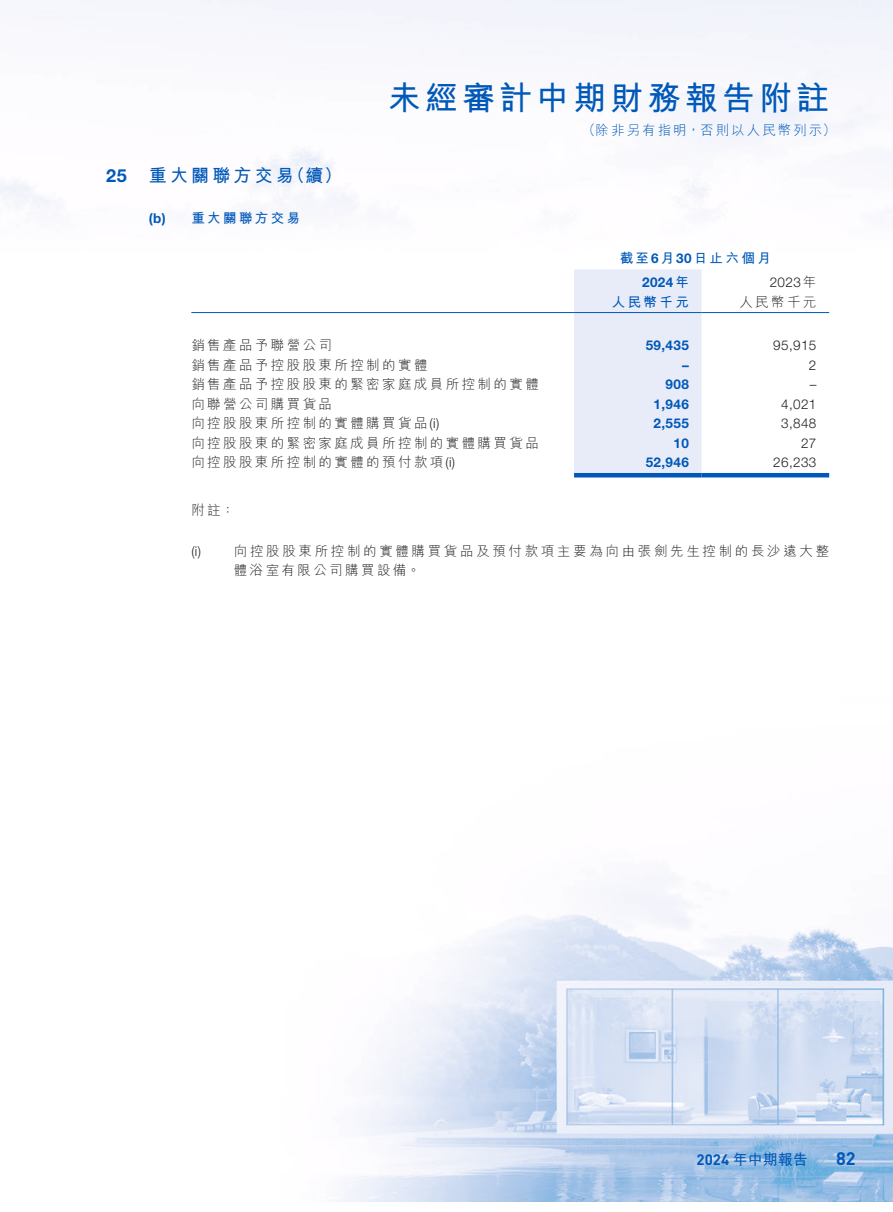
<style>
.page{position:relative;width:893px;height:1212px;background:#fff}
.page>*{position:absolute;margin:0;border:0;box-sizing:border-box;transform-origin:0 0}
.t1{font:700 33px "M Hei HK";letter-spacing:.125em;color:#0058b8}
._01_Heading_1{font:700 18px "M Hei HK";letter-spacing:.18em;color:#0058b8}
.t2{font:700 18px "DIN";color:#0058b8}
._01_Heading_1-2{font:700 18px "Helvetica Neue LT Std";color:#0058b8}
.t3{font:700 15px "M Hei HK";color:#0058b8}
._50_Table_Body{font:300 13.5px "M Hei HK";letter-spacing:.18em;color:#231f20}
._00_Body_text{font:300 13.5px "M Hei HK";letter-spacing:.195em;color:#231f20}
._50_Table_Body-2{font:700 13.5px "Helvetica Neue LT Std";letter-spacing:.03em;color:#0058b8}
._50_Table_Body-3{font:300 13.5px "Helvetica Neue LT Std";letter-spacing:.03em;color:#231f20}
.t4{font:300 13.5px "M Hei HK";letter-spacing:.15em;color:#0058b8}
._50_Table_Body-4{font:700 13.5px "M Hei HK";letter-spacing:.18em;color:#0058b8}
._02_Heading_2{font:700 13.5px "M Hei HK";letter-spacing:.18em;color:#0058b8}
._02_Heading_2-2{font:700 13.5px "Helvetica Neue LT Std";color:#0058b8}
._00_Body_text-2{font:300 13.5px "Helvetica Neue LT Std";color:#231f20}
.s1{font-family:"Helvetica Neue LT Std"}
.s2{font-family:"M Hei HK"}
.s3{font-family:"DIN"}
</style>
<div class="page">
<img style="left:0;top:0;width:893px;height:1201px">
<div style="left:574px;top:269px;width:128px;height:204px;background:#e8ecf8"></div>
<hr style="left:191px;top:312px;width:383px;height:1px;background:#0058b8">
<hr style="left:574px;top:312px;width:128px;height:1px;background:#0058b8">
<hr style="left:702px;top:312px;width:127px;height:1px;background:#0058b8">
<hr style="left:574px;top:473px;width:128px;height:4px;background:#0058b8">
<hr style="left:702px;top:473px;width:127px;height:4px;background:#0058b8">
<p class="_01_Heading_1-2" style="left:106px;top:164px;width:22px">25</p>
<h1 class="t1" style="left:388px;top:73px;width:443px">未經審計中期財務報告附註</h1>
<p class="_01_Heading_1" style="left:149px;top:162px;width:147px">重大關聯方交易</p>
<p class="_01_Heading_1" style="left:287px;top:162px;width:57px">（續(</p>
<p class="_02_Heading_2-2" style="left:149px;top:209px;width:18px">b( )</p>
<p class="_02_Heading_2" style="left:191px;top:208px;width:110px">重大關聯方交易</p>
<p class="_50_Table_Body" style="left:191px;top:338px;width:142px">銷售產品予聯營公司</p>
<p class="_50_Table_Body" style="left:191px;top:358px;width:238px">銷售產品予控股股東所控制的實體</p>
<p class="_50_Table_Body" style="left:191px;top:377px;width:349px">銷售產品予控股股東的緊密家庭成員所控制的實體</p>
<p class="_50_Table_Body" style="left:191px;top:397px;width:142px">向聯營公司購買貨品</p>
<p class="_50_Table_Body" style="left:191px;top:416px;width:249px">向控股股東所控制的實體購買貨品 <span class="s1">(i(</span></p>
<p class="_50_Table_Body" style="left:191px;top:436px;width:349px">向控股股東的緊密家庭成員所控制的實體購買貨品</p>
<p class="t4" style="left:582px;top:123px;width:255px">（除非另有指明，否則以人民幣列示(</p>
<p class="_50_Table_Body-4" style="left:620px;top:249px;width:153px">截至<span class="s1">6</span>月<span class="s1">30</span>日止六個月</p>
<p class="_50_Table_Body-2" style="left:642px;top:274px;width:48px">2024<span class="s2">年</span></p>
<p class="_50_Table_Body-3" style="left:770px;top:274px;width:48px">2023 <span class="s2">年</span></p>
<p class="_50_Table_Body-4" style="left:612px;top:292px;width:79px">人民幣千元</p>
<p class="_50_Table_Body" style="left:739px;top:295px;width:79px">人民幣千元</p>
<p class="_50_Table_Body-2" style="left:646px;top:337px;width:45px">59,435</p>
<p class="_50_Table_Body-3" style="left:773px;top:337px;width:45px">95,915</p>
<p class="_50_Table_Body-2" style="left:682px;top:357px;width:8px">–</p>
<p class="_50_Table_Body-3" style="left:809px;top:357px;width:9px">2</p>
<p class="_50_Table_Body-2" style="left:666px;top:376px;width:25px">908</p>
<p class="_50_Table_Body-3" style="left:810px;top:376px;width:8px">–</p>
<p class="_50_Table_Body-2" style="left:654px;top:396px;width:37px">1,946</p>
<p class="_50_Table_Body-3" style="left:781px;top:396px;width:37px">4,021</p>
<p class="_50_Table_Body-2" style="left:654px;top:415px;width:37px">2,555</p>
<p class="_50_Table_Body-3" style="left:781px;top:415px;width:37px">3,848</p>
<p class="_50_Table_Body-2" style="left:673px;top:435px;width:17px">10</p>
<p class="_50_Table_Body-3" style="left:801px;top:435px;width:17px">27</p>
<p class="_50_Table_Body" style="left:191px;top:455px;width:265px">向控股股東所控制的實體的預付款項 <span class="s1">(i(</span></p>
<p class="_00_Body_text" style="left:191px;top:503px;width:45px">附註：</p>
<p class="_00_Body_text" style="left:234px;top:544px;width:597px">向控股股東所控制的實體購買貨品及預付款項主要為向由張劍先生控制的長沙遠大整</p>
<p class="_50_Table_Body-2" style="left:646px;top:454px;width:45px">52,946</p>
<p class="_50_Table_Body-3" style="left:773px;top:454px;width:45px">26,233</p>
<p class="_00_Body_text-2" style="left:191px;top:542px;width:11px">) i(</p>
<p class="_00_Body_text" style="left:234px;top:563px;width:188px">體浴室有限公司購買設備。</p>
<p class="t3" style="left:697px;top:1148px;width:113px"><span class="s3">2024</span> 年中期報告</p>
<h2 class="t2" style="left:836px;top:1146px;width:21px">82</h2>
</div>
